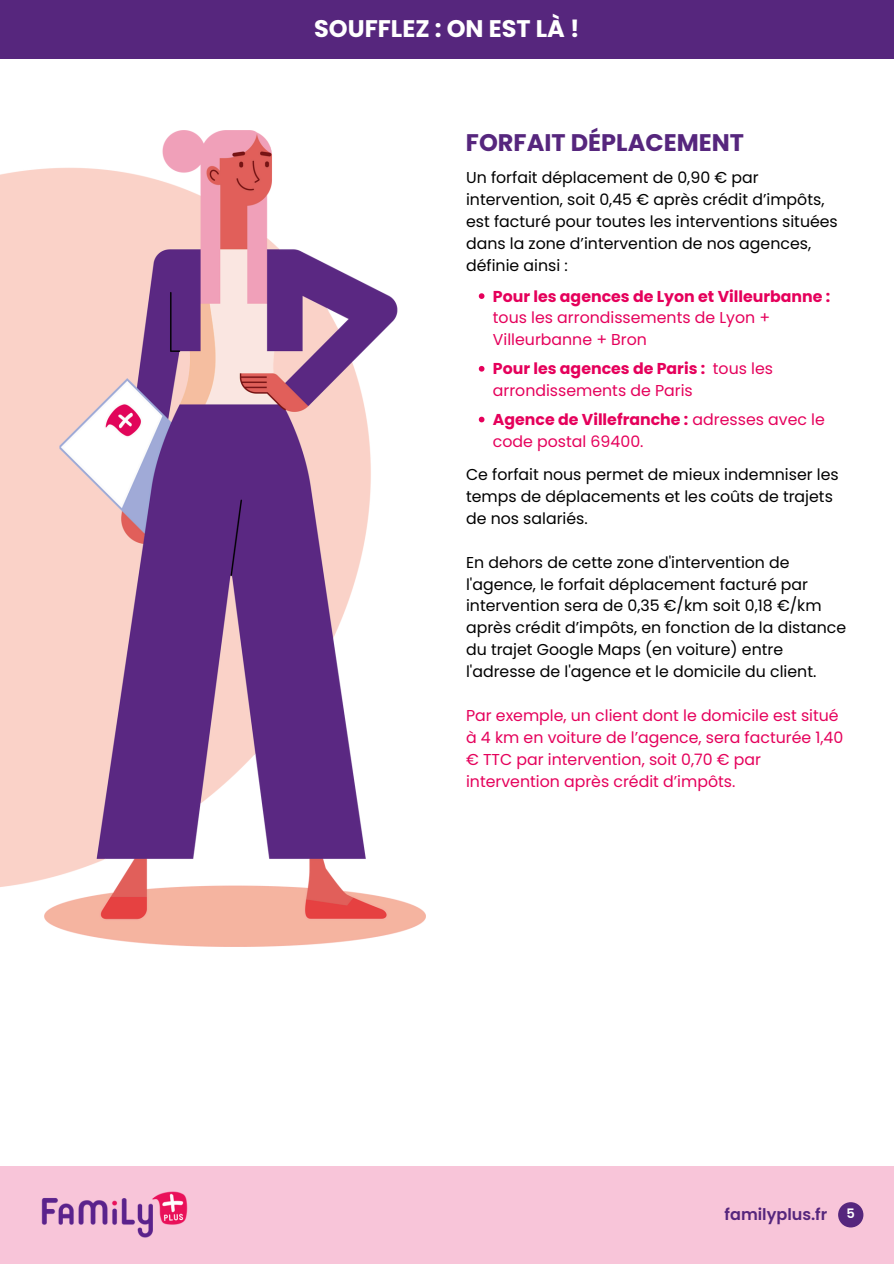
<style>
.page{position:relative;width:894px;height:1264px;background:#fff}
.page>*{position:absolute;margin:0;border:0;box-sizing:border-box;transform-origin:0 0}
.t1{font:700 24px "Poppins";color:#56267d}
.t2{font:700 24px "Poppins";color:#fff}
.t3{font:600 16.05px "Poppins";color:#56267d}
.t4{font:15.75px/21.9px "Poppins";color:#000}
.t5{font:15.75px/21.9px "Poppins";color:#e5005b}
.t6{font:700 15.75px "Poppins";color:#e5005b}
.t7{font:600 13.05px "Poppins";color:#fff}
.t8{font:500 13.05px "Poppins";color:#fff}
.s1{font-weight:700}
.s2{font-weight:400}
.s3{color:#e5005b}
</style>
<div class="page">
<img style="left:0;top:130px;width:425px;height:816px">
<div style="left:0;top:0;width:893px;height:58px;background:#56267d"></div>
<div style="left:0;top:1166px;width:893px;height:97px;background:#f8c5d9"></div>
<img style="left:41px;top:1191px;width:147px;height:47px">
<div style="left:837px;top:1202px;width:26px;height:25px;background:#56267d;border-radius:50%"></div>
<svg style="left:478px;top:293px;width:6px;height:6px"></svg>
<svg style="left:478px;top:366px;width:6px;height:5px"></svg>
<svg style="left:478px;top:417px;width:6px;height:5px"></svg>
<h1 class="t2" style="left:314px;top:12px;width:267px">SOUFFLEZ : ON EST LÀ !</h1>
<p class="t1" style="left:466px;top:126px;width:279px">FORFAIT DÉPLACEMENT</p>
<p class="t4" style="left:466px;top:166px;width:373px">Un forfait déplacement de 0,90 € par intervention, soit 0,45 € après crédit d’impôts, est facturé pour toutes les interventions situées dans la zone d’intervention de nos agences, définie ainsi :</p>
<p class="t5" style="left:492px;top:285px;width:339px"><span class="s1">Pour les agences de Lyon et Villeurbanne : </span>tous les arrondissements de Lyon +<br>Villeurbanne + Bron</p>
<p class="t6" style="left:492px;top:358px;width:281px">Pour les agences de Paris : <span class="s2">tous les</span></p>
<p class="t5" style="left:492px;top:376px;width:333px;line-height:29px">arrondissements de Paris<br><span class="s1">Agence de Villefranche :</span> adresses avec le</p>
<p class="t4" style="left:466px;top:425px;width:374px;line-height:33.3px;text-indent:27px"><span class="s3">code postal 69400.<br></span>Ce forfait nous permet de mieux indemniser les</p>
<p class="t4" style="left:466px;top:485px;width:368px">temps de déplacements et les coûts de trajets</p>
<h2 class="t4" style="left:466px;top:507px;width:123px">de nos salariés.</h2>
<h2 class="t4" style="left:466px;top:551px;width:343px">En dehors de cette zone d'intervention de l'agence, le forfait déplacement facturé par</h2>
<p class="t4" style="left:466px;top:595px;width:381px">intervention sera de 0,35 €/km soit 0,18 €/km après crédit d’impôts, en fonction de la distance du trajet Google Maps (en voiture) entre l'adresse de l'agence et le domicile du client.</p>
<p class="t5" style="left:466px;top:704px;width:379px">Par exemple, un client dont le domicile est situé à 4 km en voiture de l’agence, sera facturée 1,40</p>
<p class="t5" style="left:466px;top:748px;width:296px">€ TTC par intervention, soit 0,70 € par intervention après crédit d’impôts.</p>
<p class="t3" style="left:724px;top:1202px;width:104px">familyplus.fr</p>
<p class="t7" style="left:846px;top:1204px;width:10px">5</p>
<p class="t3" style="left:724px;top:1207px;width:104px">familyplus.fr</p>
<h1 class="t8" style="left:846px;top:1208px;width:9px">3</h1>
</div>
